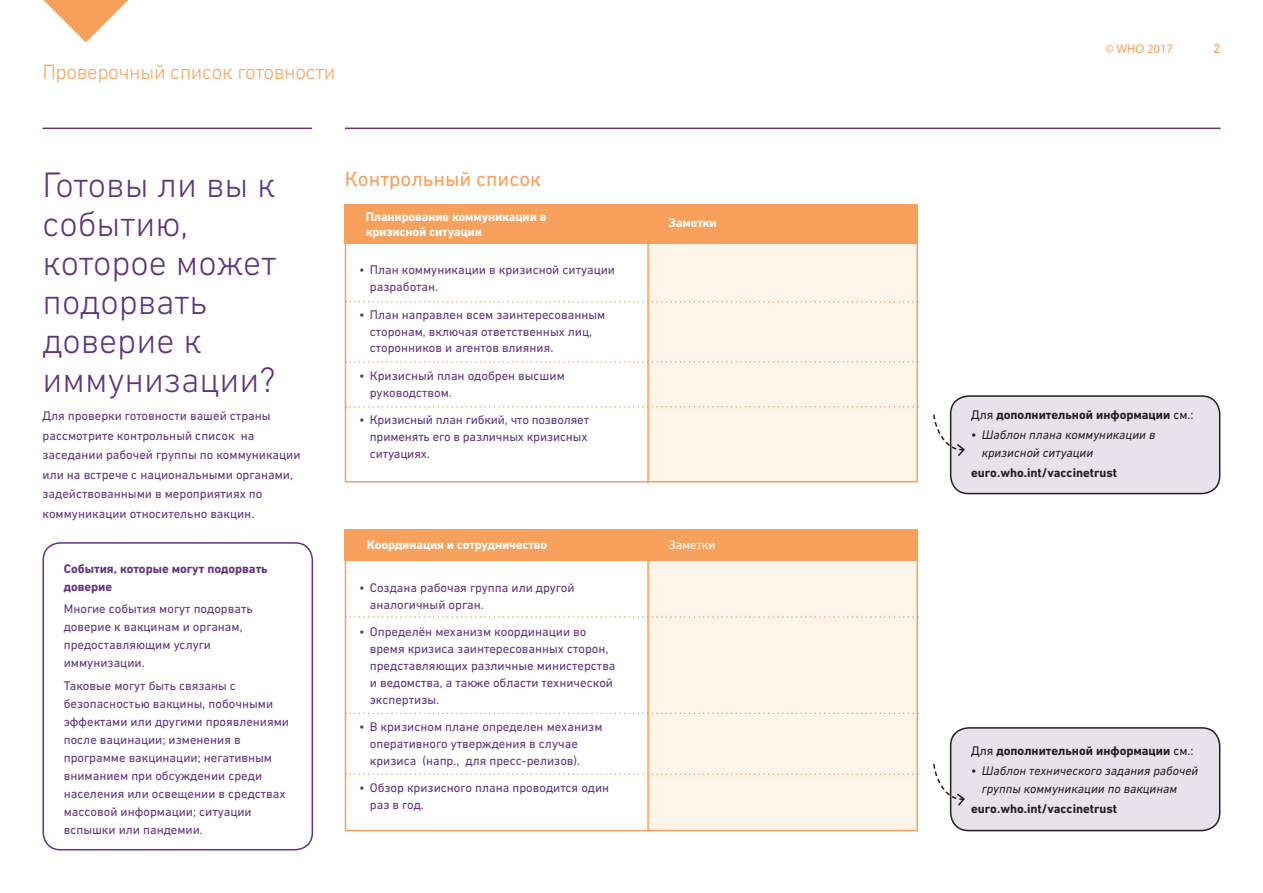
<style>
.page{position:relative;width:1263px;height:893px;background:#fff}
.page>*{position:absolute;margin:0;border:0;box-sizing:border-box;transform-origin:0 0}
.t1{font:300 36px/39px "DIN Next CYR";color:#603481}
.t2{font:300 21px "DIN Next CYR";letter-spacing:-.015em;color:#f8a15c}
.t3{font:21px "DIN Next CYR";color:#f8a15c}
.t4{font:12.75px/18px "DIN Next CYR";color:#603481}
.t5{font:700 12.75px "DIN Next CYR";color:#231f20}
.t6{font:italic 12.75px/18px "DIN Next CYR";color:#231f20}
.t7{font:700 12.75px/15px "DIN Next CYR";letter-spacing:-.01em;color:#fff}
.t8{font:700 12.75px/18px "DIN Next CYR";color:#603481}
.t9{font:12.75px "Myriad Pro";color:#f8a15c}
.t10{font:12.75px "DIN Next CYR";letter-spacing:-.01em;color:#fff}
.t11{font:500 12.75px "DIN";color:#f8a15c}
.s1{font-weight:400}
</style>
<div class="page">
<svg style="left:43px;top:0;width:85px;height:42px"></svg>
<hr style="left:43px;top:128px;width:269px;height:1px;background:#603481">
<hr style="left:345px;top:128px;width:875px;height:1px;background:#603481">
<div style="left:43px;top:542px;width:270px;height:308px;border:2px solid #603481;border-radius:17px"></div>
<div style="left:647px;top:534px;width:271px;height:297px;background:#fef4ea"></div>
<div style="left:345px;top:529px;width:573px;height:32px;background:#f8a15c"></div>
<hr style="left:647px;top:529px;width:2px;height:302px;background:#f8a15c">
<div style="left:951px;top:728px;width:269px;height:103px;background:#e7e2ec;border-radius:18px"></div>
<div style="left:950px;top:727px;width:270px;height:104px;border:2px solid #231f20;border-radius:18px"></div>
<svg style="left:349px;top:616px;width:565px;height:2px"></svg>
<svg style="left:349px;top:713px;width:565px;height:1px"></svg>
<div style="left:647px;top:216px;width:271px;height:266px;background:#fef4ea"></div>
<div style="left:345px;top:204px;width:573px;height:39px;background:#f8a15c"></div>
<hr style="left:647px;top:212px;width:2px;height:270px;background:#f8a15c">
<svg style="left:349px;top:301px;width:565px;height:2px"></svg>
<svg style="left:349px;top:361px;width:565px;height:2px"></svg>
<svg style="left:349px;top:406px;width:565px;height:2px"></svg>
<svg style="left:349px;top:773px;width:565px;height:2px"></svg>
<div style="left:951px;top:396px;width:269px;height:98px;background:#e7e2ec;border-radius:18px"></div>
<div style="left:950px;top:395px;width:270px;height:99px;border:2px solid #231f20;border-radius:18px"></div>
<svg style="left:933px;top:413px;width:32px;height:45px"></svg>
<svg style="left:933px;top:763px;width:32px;height:44px"></svg>
<div style="left:345px;top:530px;width:573px;height:301px;border:2px solid #f8a15c"></div>
<div style="left:345px;top:205px;width:573px;height:277px;border:2px solid #f8a15c"></div>
<p class="t2" style="left:42px;top:60px;width:295px">Проверочный список готовности</p>
<p class="t1" style="left:43px;top:165px;width:235px">Готовы ли вы к событию, которое может подорвать доверие к иммунизации?</p>
<p class="t4" style="left:43px;top:406px;width:260px;line-height:19.5px">Для проверки готовности вашей страны рассмотрите контрольный список на заседании рабочей группы по коммуникации или на встрече с национальными органами, задействованными в мероприятиях по коммуникации относительно вакцин.</p>
<p class="t8" style="left:64px;top:560px;width:206px">События, которые могут подорвать доверие</p>
<p class="t4" style="left:64px;top:600px;width:190px">Многие события могут подорвать доверие к вакцинам и органам, предоставляющим услуги иммунизации.</p>
<p class="t4" style="left:64px;top:676px;width:227px">Таковые могут быть связаны с безопасностью вакцины, побочными эффектами или другими проявлениями после вацинации; изменения в программе вакцинации; негативным вниманием при обсуждении среди населения или освещении в средствах массовой информации; ситуации вспышки или пандемии.</p>
<p class="t3" style="left:345px;top:167px;width:197px">Контрольный список</p>
<p class="t7" style="left:366px;top:209px;width:182px">Планирование коммуникации в кризисной ситуации</p>
<p class="t7" style="left:668px;top:215px;width:50px">Заметки</p>
<p class="t4" style="left:370px;top:261px;width:247px;line-height:16.8px;text-indent:-11px">• План коммуникации в кризисной ситуации разработан.</p>
<p class="t4" style="left:370px;top:306px;width:237px;line-height:16.8px;text-indent:-11px">• План направлен всем заинтересованным сторонам, включая ответственных лиц, сторонников и агентов влияния.</p>
<p class="t4" style="left:370px;top:367px;width:196px;line-height:16.8px;text-indent:-11px">• Кризисный план одобрен высшим руководством.</p>
<p class="t4" style="left:370px;top:411px;width:221px;line-height:16.8px;text-align:justify;text-indent:-11px">• Кризисный план гибкий, что позволяет применять его в различных кризисных ситуациях.</p>
<p class="t7" style="left:367px;top:537px;width:182px">Координация и сотрудничество</p>
<p class="t4" style="left:370px;top:579px;width:206px;line-height:16.8px;text-indent:-11px">• Создана рабочая группа или другой аналогичный орган.</p>
<p class="t4" style="left:370px;top:623px;width:247px;line-height:17px;text-indent:-11px">• Определён механизм координации во время кризиса заинтересованных сторон, представляющих различные министерства и ведомства, а также области технической экспертизы.</p>
<p class="t4" style="left:370px;top:718px;width:234px;line-height:16.8px;text-indent:-11px">• В кризисном плане определен механизм оперативного утверждения в случае кризиса (напр., для пресс-релизов).</p>
<p class="t4" style="left:370px;top:779px;width:241px;line-height:17px;text-indent:-11px">• Обзор кризисного плана проводится один раз в год.</p>
<p class="t10" style="left:668px;top:537px;width:48px">Заметки</p>
<p class="t9" style="left:1105px;top:41px;width:69px">© WHO 2017</p>
<p class="t11" style="left:1213px;top:40px;width:8px">2</p>
<p class="t5" style="left:971px;top:407px;width:224px"><span class="s1">Для</span> дополнительной информации <span class="s1">см.:</span></p>
<p class="t6" style="left:982px;top:425px;width:175px;text-indent:-11px">• Шаблон плана коммуникации в кризисной ситуации</p>
<p class="t5" style="left:971px;top:465px;width:147px">euro.who.int/vaccinetrust</p>
<p class="t5" style="left:971px;top:743px;width:224px"><span class="s1">Для</span> дополнительной информации <span class="s1">см.:</span></p>
<p class="t6" style="left:982px;top:762px;width:218px;text-indent:-11px">• Шаблон технического задания рабочей группы коммуникации по вакцинам</p>
<p class="t5" style="left:971px;top:801px;width:147px">euro.who.int/vaccinetrust</p>
</div>
